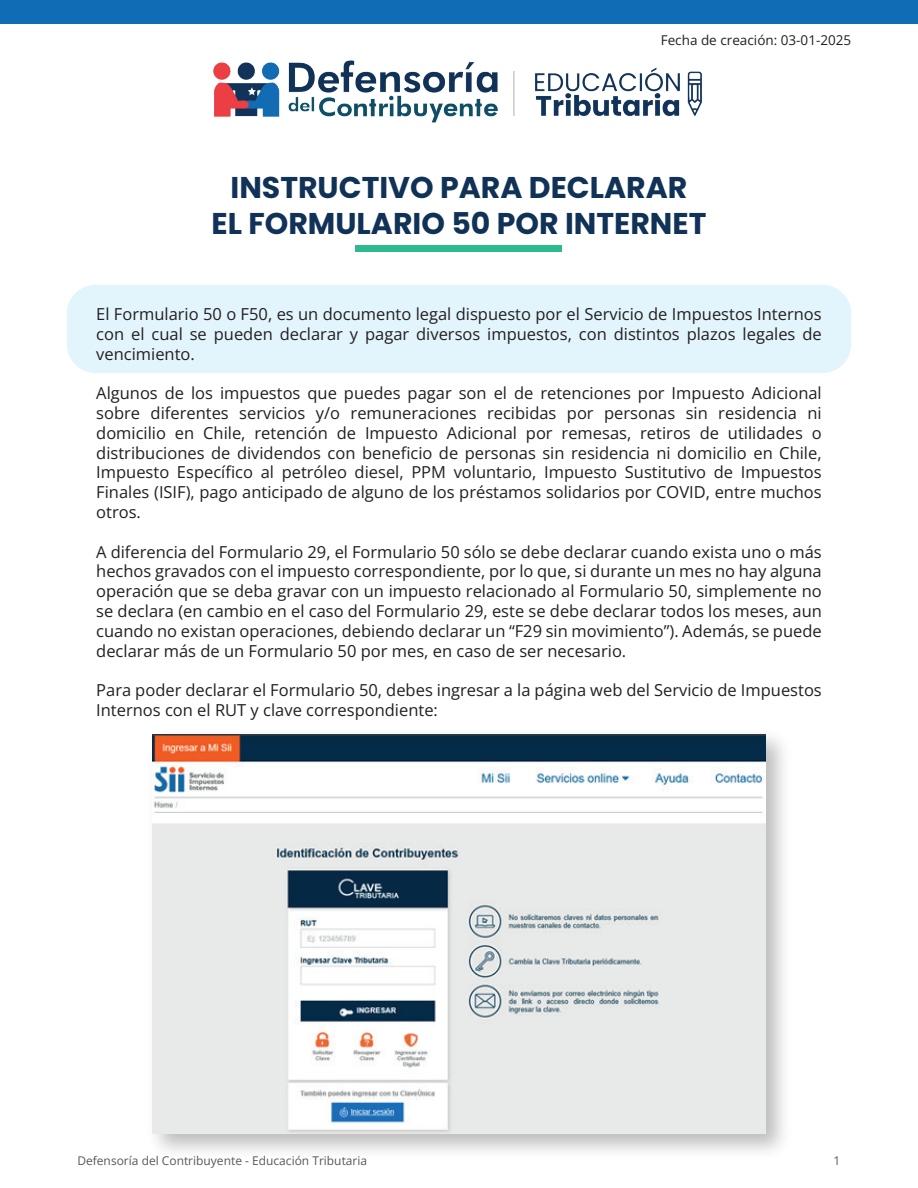
<style>
.page{position:relative;width:918px;height:1188px;background:#fff}
.page>*{position:absolute;margin:0;border:0;box-sizing:border-box;transform-origin:0 0}
.t1{font:700 30px/36px "Poppins";color:#113257;text-align:center}
.t2{font:16.5px/19.8px "Open Sans";color:#231f20;text-align:justify}
.t3{font:13.5px "Open Sans";color:#231f20}
.t4{font:12px "Open Sans";color:#57585a}
</style>
<div class="page">
<div style="left:67px;top:285px;width:784px;height:88px;background:#e2f4fc;border-radius:29px"></div>
<div style="left:0;top:0;width:918px;height:24px;background:#106cb5"></div>
<img style="left:213px;top:60px;width:489px;height:63px">
<div style="left:356px;top:245px;width:206px;height:7px;background:#2cba8f"></div>
<img style="left:152px;top:734px;width:632px;height:418px">
<img style="left:153px;top:734px;width:612px;height:400px">
<p class="t3" style="left:661px;top:31px;width:192px">Fecha de creación: 03-01-2025</p>
<h1 class="t1" style="left:212px;top:169px;width:496px">INSTRUCTIVO PARA DECLARAR<br>EL FORMULARIO 50 POR INTERNET</h1>
<p class="t2" style="left:96px;top:304px;width:727px">El Formulario 50 o F50, es un documento legal dispuesto por el Servicio de Impuestos Internos con el cual se pueden declarar y pagar diversos impuestos, con distintos plazos legales de vencimiento.</p>
<p class="t2" style="left:96px;top:383px;width:727px">Algunos de los impuestos que puedes pagar son el de retenciones por Impuesto Adicional sobre diferentes servicios y/o remuneraciones recibidas por personas sin residencia ni domicilio en Chile, retención de Impuesto Adicional por remesas, retiros de utilidades o distribuciones de dividendos con beneficio de personas sin residencia ni domicilio en Chile, Impuesto Específico al petróleo diesel, PPM voluntario, Impuesto Sustitutivo de Impuestos Finales (ISIF), pago anticipado de alguno de los préstamos solidarios por COVID, entre muchos otros.</p>
<p class="t2" style="left:96px;top:541px;width:727px">A diferencia del Formulario 29, el Formulario 50 sólo se debe declarar cuando exista uno o más hechos gravados con el impuesto correspondiente, por lo que, si durante un mes no hay alguna operación que se deba gravar con un impuesto relacionado al Formulario 50, simplemente no se declara (en cambio en el caso del Formulario 29, este se debe declarar todos los meses, aun cuando no existan operaciones, debiendo declarar un “F29 sin movimiento”). Además, se puede declarar más de un Formulario 50 por mes, en caso de ser necesario.</p>
<p class="t2" style="left:96px;top:680px;width:727px">Para poder declarar el Formulario 50, debes ingresar a la página web del Servicio de Impuestos<br>Internos con el RUT y clave correspondiente:</p>
<p class="t4" style="left:77px;top:1152px;width:291px">Defensoría del Contribuyente - Educación Tributaria</p>
<p class="t4" style="left:833px;top:1152px;width:8px">1</p>
</div>
